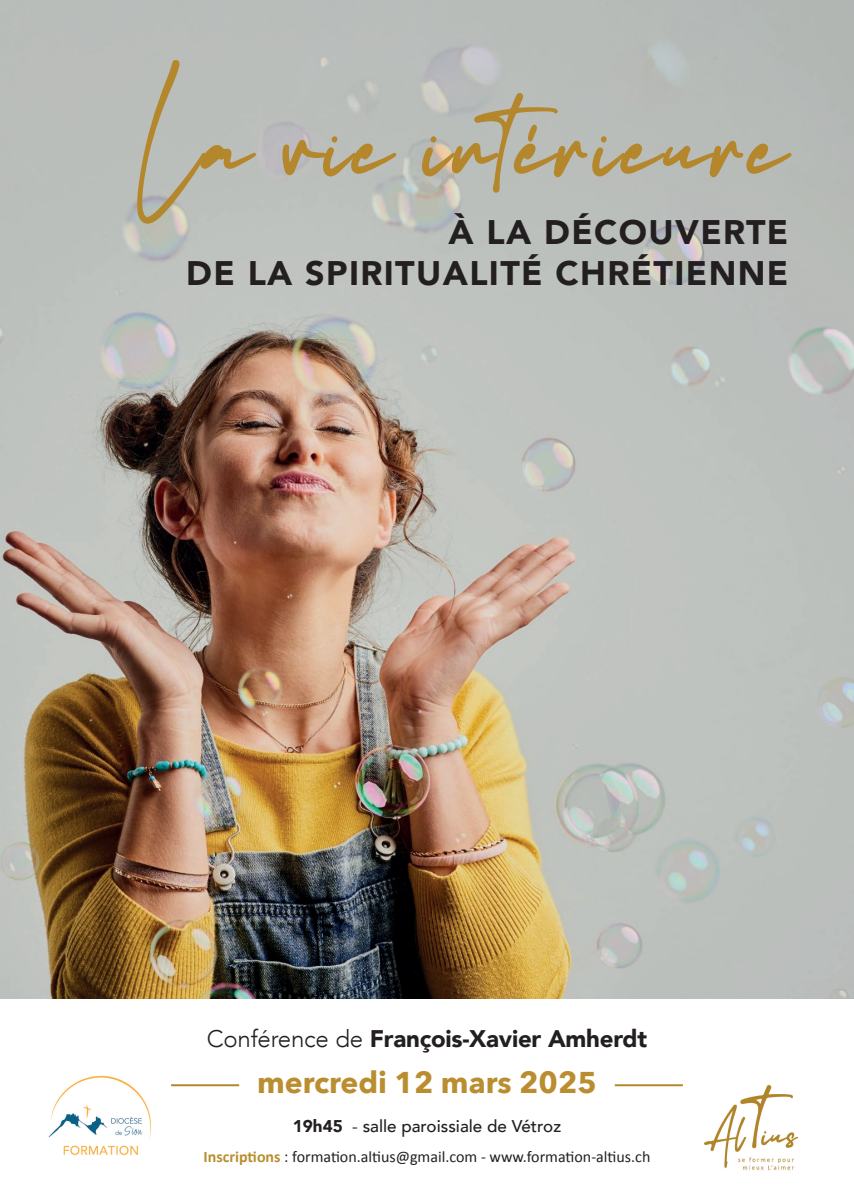
<style>
.page{position:relative;width:854px;height:1202px;background:#fff}
.page>*{position:absolute;margin:0;border:0;box-sizing:border-box;transform-origin:0 0}
.t1{font:64px "Maradona Signature";letter-spacing:.05em;color:#b4872c}
.t2{font:900 34px/40.8px "Avenir";letter-spacing:.04em;color:#231f20;text-align:right}
.t3{font:700 30px "Avenir Next";color:#ba8e30}
.t4{font:900 24px "Avenir";letter-spacing:-.01em;color:#231f20}
.t5{font:500 17px "Avenir";color:#231f20}
.t6{font:16px "Calibri";color:#231f20}
.s1{font-weight:300}
.s2{font-weight:900}
.s3{font-weight:400}
.s4{font-weight:700;color:#ba8e30}
</style>
<div class="page">
<img style="left:0;top:0;width:853px;height:998px">
<img style="left:48px;top:1075px;width:103px;height:80px">
<img style="left:704px;top:1085px;width:93px;height:85px">
<hr style="left:171px;top:1084px;width:68px;height:2px;background:#b4872c">
<hr style="left:614px;top:1084px;width:68px;height:2px;background:#b4872c">
<h1 class="t1" style="left:144px;top:113px;width:645px">La vie intérieure</h1>
<h2 class="t2" style="left:186px;top:211px;width:603px">À LA DÉCOUVERTE<br>DE LA SPIRITUALITÉ CHRÉTIENNE</h2>
<h3 class="t4" style="left:207px;top:1018px;width:441px"><span class="s1">Conférence de</span> François-Xavier Amherdt</h3>
<h3 class="t3" style="left:257px;top:1056px;width:341px">mercredi 12 mars 2025</h3>
<p class="t5" style="left:293px;top:1111px;width:270px"><span class="s2">19h45</span> <span class="s3">-</span> salle paroissiale de Vétroz</p>
<p class="t6" style="left:203px;top:1146px;width:448px"><span class="s4">Inscriptions</span> : formation.altius@gmail.com - www.formation-altius.ch</p>
</div>
